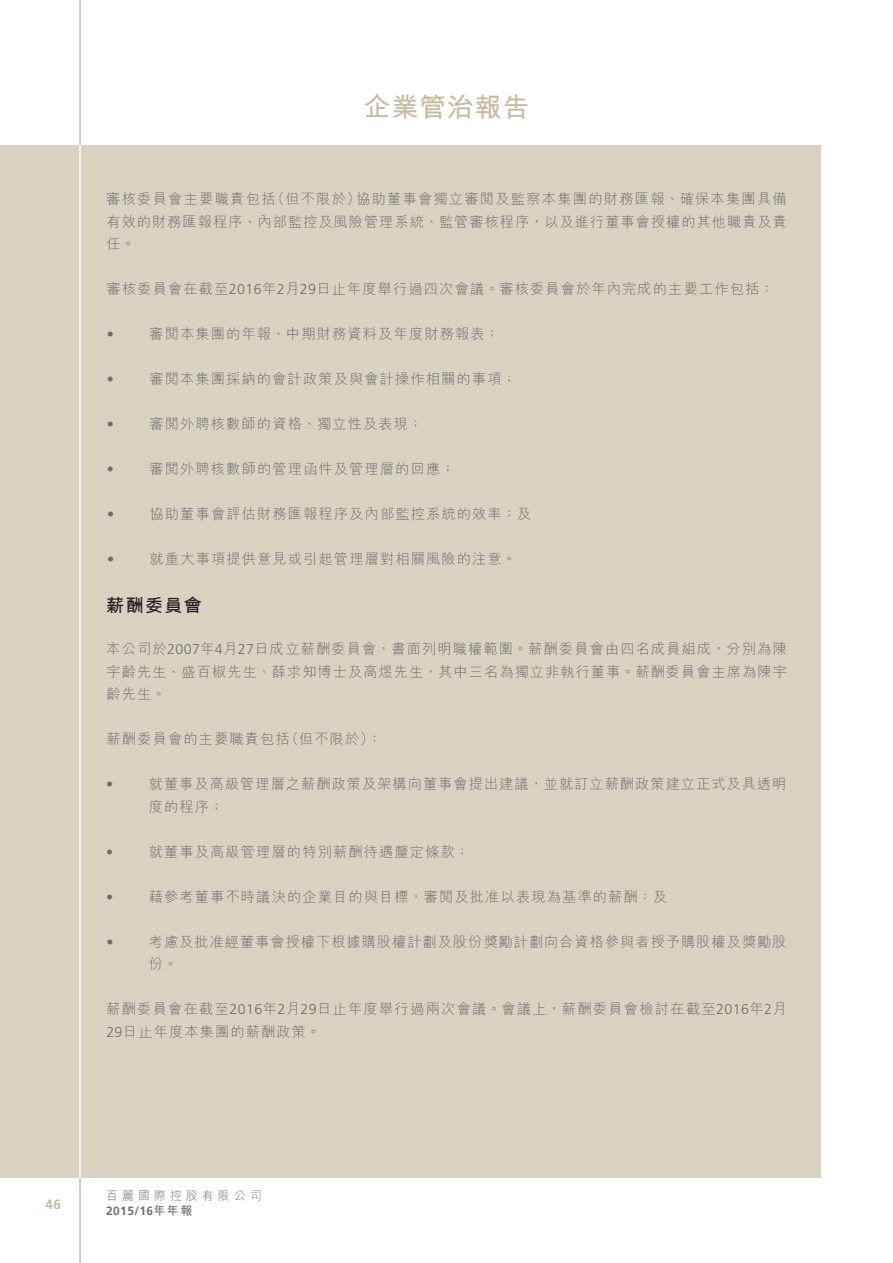
<style>
.page{position:relative;width:893px;height:1263px;background:#fff}
.page>*{position:absolute;margin:0;border:0;box-sizing:border-box;transform-origin:0 0}
.t1{font:700 27px "M Hei HK";letter-spacing:.03em;color:#c7bba0}
.t2{font:700 18px "M Hei HK";letter-spacing:.08em;color:#231f20}
.t3{font:300 14.25px/22.5px "M Hei HK";letter-spacing:.08em;color:#6c6d70}
.t4{font:300 14.25px "Frutiger LT Std";color:#6c6d70}
.t5{font:700 13.5px "Frutiger LT Std";color:#c7bba0}
.t6{font:700 12px "Frutiger LT Std";letter-spacing:.03em;color:#6c6d70}
.t7{font:300 12px "M Hei HK";letter-spacing:.33em;color:#6c6d70}
.s1{font-family:"Frutiger LT Std"}
.s2{font-family:"M Hei HK"}
</style>
<div class="page">
<div style="left:0;top:145px;width:821px;height:1033px;background:#dad2c1"></div>
<hr style="left:79px;top:0;width:2px;height:145px;background:#c7bba0">
<hr style="left:79px;top:1178px;width:2px;height:85px;background:#c7bba0">
<hr style="left:79px;top:145px;width:2px;height:1033px;background:#fff">
<h1 class="t1" style="left:364px;top:88px;width:167px">企業管治報告</h1>
<p class="t3" style="left:106px;top:187px;width:682px;text-align:justify">審核委員會主要職責包括（但不限於）協助董事會獨立審閱及監察本集團的財務匯報、確保本集團具備有效的財務匯報程序、內部監控及風險管理系統、監管審核程序，以及進行董事會授權的其他職責及責任。</p>
<p class="t3" style="left:107px;top:277px;width:669px">審核委員會在截至<span class="s1">2016</span>年<span class="s1">2</span>月<span class="s1">29</span>日止年度舉行過四次會議。審核委員會於年內完成的主要工作包括：</p>
<p class="t4" style="left:107px;top:326px;width:9px">•</p>
<p class="t3" style="left:149px;top:322px;width:352px">審閱本集團的年報、中期財務資料及年度財務報表；</p>
<p class="t4" style="left:107px;top:371px;width:9px">•</p>
<p class="t3" style="left:149px;top:367px;width:368px">審閱本集團採納的會計政策及與會計操作相關的事項；</p>
<p class="t4" style="left:107px;top:416px;width:9px">•</p>
<p class="t3" style="left:149px;top:412px;width:275px">審閱外聘核數師的資格、獨立性及表現；</p>
<p class="t4" style="left:107px;top:461px;width:9px">•</p>
<p class="t3" style="left:149px;top:457px;width:307px">審閱外聘核數師的管理函件及管理層的回應；</p>
<p class="t4" style="left:107px;top:506px;width:9px">•</p>
<p class="t3" style="left:150px;top:502px;width:383px">協助董事會評估財務匯報程序及內部監控系統的效率；及</p>
<p class="t4" style="left:107px;top:551px;width:9px">•</p>
<p class="t3" style="left:150px;top:547px;width:368px">就重大事項提供意見或引起管理層對相關風險的注意。</p>
<p class="t2" style="left:106px;top:593px;width:97px">薪酬委員會</p>
<p class="t3" style="left:106px;top:637px;width:682px;text-align:justify">本公司於<span class="s1">2007</span>年<span class="s1">4</span>月<span class="s1">27</span>日成立薪酬委員會，書面列明職權範圍。薪酬委員會由四名成員組成，分別為陳宇齡先生、盛百椒先生、薛求知博士及高煜先生，其中三名為獨立非執行董事。薪酬委員會主席為陳宇齡先生。</p>
<p class="t3" style="left:107px;top:727px;width:277px">薪酬委員會的主要職責包括（但不限於）：</p>
<p class="t4" style="left:106px;top:776px;width:9px">•</p>
<p class="t3" style="left:149px;top:772px;width:639px">就董事及高級管理層之薪酬政策及架構向董事會提出建議，並就訂立薪酬政策建立正式及具透明度的程序；</p>
<p class="t4" style="left:106px;top:844px;width:9px">•</p>
<p class="t3" style="left:149px;top:840px;width:322px">就董事及高級管理層的特別薪酬待遇釐定條款；</p>
<p class="t4" style="left:106px;top:889px;width:9px">•</p>
<p class="t3" style="left:149px;top:885px;width:520px">藉參考董事不時議決的企業目的與目標，審閱及批准以表現為基準的薪酬；及</p>
<p class="t4" style="left:106px;top:934px;width:9px">•</p>
<p class="t3" style="left:149px;top:930px;width:639px">考慮及批准經董事會授權下根據購股權計劃及股份獎勵計劃向合資格參與者授予購股權及獎勵股份。</p>
<p class="t3" style="left:106px;top:997px;width:682px">薪酬委員會在截至<span class="s1">2016</span>年<span class="s1">2</span>月<span class="s1">29</span>日止年度舉行過兩次會議。會議上，薪酬委員會檢討在截至<span class="s1">2016</span>年<span class="s1">2</span>月<br><span class="s1">29</span>日止年度本集團的薪酬政策。</p>
<p class="t5" style="left:45px;top:1197px;width:17px">46</p>
<p class="t7" style="left:106px;top:1187px;width:157px">百麗國際控股有限公司</p>
<p class="t6" style="left:106px;top:1204px;width:88px">2015/16<span class="s2">年年報</span></p>
</div>
